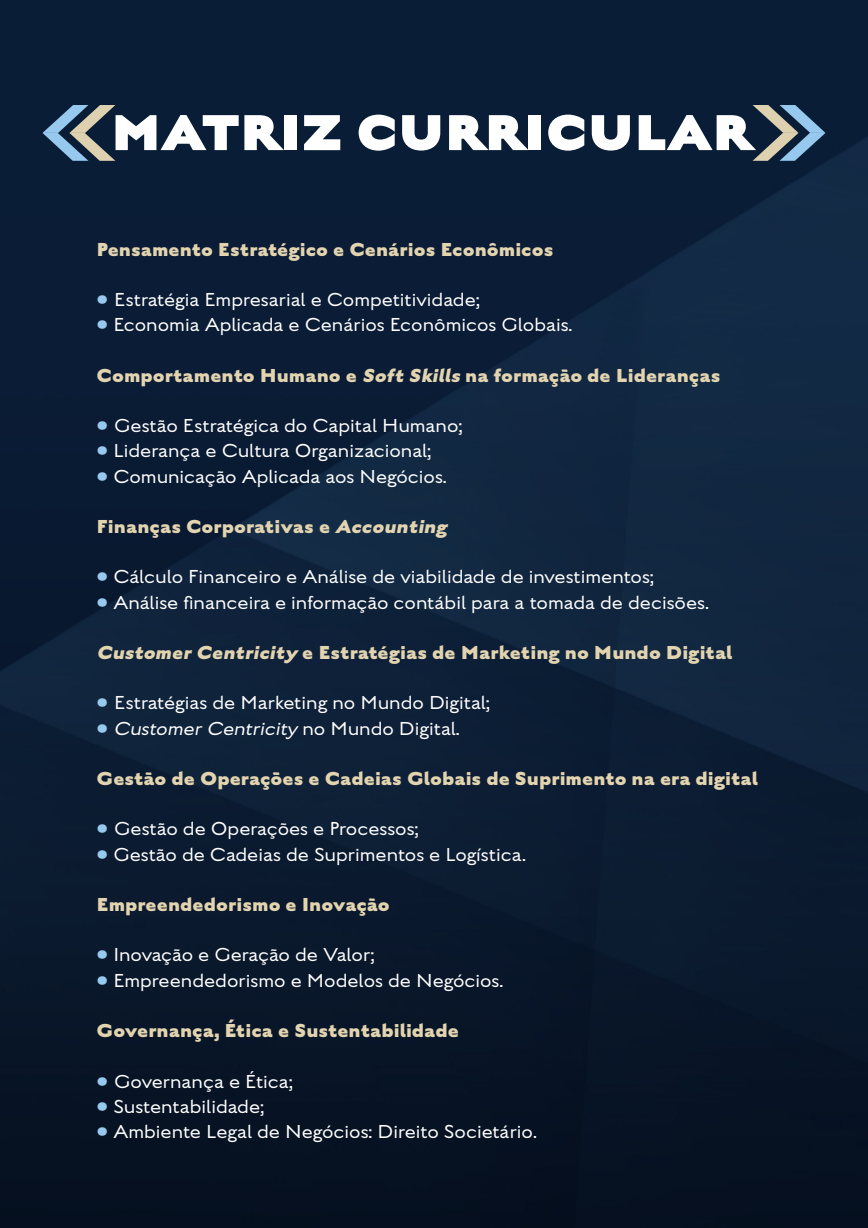
<style>
.page{position:relative;width:868px;height:1228px;background:#fff}
.page>*{position:absolute;margin:0;border:0;box-sizing:border-box;transform-origin:0 0}
.t1{font:900 56.35px "English Grotesque";color:#fff}
.t2{font:100 21px "English Grotesque";color:#fff}
.t3{font:800 21px "English Grotesque";color:#e3d4b0}
.t4{font:italic 100 21px "English Grotesque";color:#fff}
.s1{color:#97c9ee}
.s2{font-style:italic}
.s3{font-style:normal;color:#97c9ee}
.s4{font-style:normal}
</style>
<div class="page">
<img style="left:0;top:0;width:868px;height:1228px">
<svg style="left:753px;top:105px;width:73px;height:56px;background:#536776"></svg>
<svg style="left:42px;top:105px;width:73px;height:56px;background:#536776"></svg>
<h1 class="t1" style="left:111px;top:98px;width:642px">MATRIZ CURRICULAR</h1>
<p class="t3" style="left:97px;top:236px;width:458px">Pensamento Estratégico e Cenários Econômicos</p>
<p class="t2" style="left:97px;top:289px;width:385px"><span class="s1">•</span> Estratégia Empresarial e Competitividade;</p>
<p class="t2" style="left:97px;top:314px;width:477px"><span class="s1">•</span> Economia Aplicada e Cenários Econômicos Globais.</p>
<p class="t3" style="left:97px;top:362px;width:625px">Comportamento Humano e <span class="s2">Soft Skills</span> na formação de Lideranças</p>
<p class="t2" style="left:97px;top:415px;width:367px"><span class="s1">•</span> Gestão Estratégica do Capital Humano;</p>
<p class="t2" style="left:97px;top:440px;width:336px"><span class="s1">•</span> Liderança e Cultura Organizacional;</p>
<p class="t2" style="left:97px;top:465px;width:352px"><span class="s1">•</span> Comunicação Aplicada aos Negócios.</p>
<p class="t3" style="left:97px;top:514px;width:357px">Finanças Corporativas e <span class="s2">Accounting</span></p>
<p class="t2" style="left:97px;top:566px;width:559px"><span class="s1">•</span> Cálculo Financeiro e Análise de viabilidade de investimentos;</p>
<p class="t2" style="left:97px;top:591px;width:614px"><span class="s1">•</span> Análise financeira e informação contábil para a tomada de decisões.</p>
<p class="t3" style="left:97px;top:640px;width:637px"><span class="s2">CustomerCentricity</span> e Estratégias de Marketing no Mundo Digital</p>
<p class="t2" style="left:97px;top:692px;width:395px"><span class="s1">•</span> Estratégias de Marketing no Mundo Digital;</p>
<p class="t4" style="left:97px;top:717px;width:365px"><span class="s3">•</span> Customer Centricity <span class="s4">n o M u n d o D i gi t a l.</span></p>
<p class="t3" style="left:97px;top:766px;width:663px">Gestão de Operações e Cadeias Globais de Suprimento na era digital</p>
<p class="t2" style="left:97px;top:818px;width:323px"><span class="s1">•</span> Gestão de Operações e Processos;</p>
<p class="t2" style="left:97px;top:843px;width:431px"><span class="s1">•</span> Gestão de Cadeias de Suprimentos e Logística.</p>
<p class="t3" style="left:97px;top:892px;width:295px">Empreendedorismo e Inovação</p>
<p class="t2" style="left:97px;top:944px;width:279px"><span class="s1">•</span> Inovação e Geração de Valor;</p>
<p class="t2" style="left:97px;top:969px;width:408px"><span class="s1">•</span> Empreendedorismo e Modelos de Negócios.</p>
<p class="t3" style="left:97px;top:1018px;width:364px">Governança, Ética e Sustentabilidade</p>
<p class="t2" style="left:97px;top:1070px;width:198px"><span class="s1">•</span> Governança e Ética;</p>
<p class="t2" style="left:97px;top:1095px;width:169px"><span class="s1">•</span> Sustentabilidade;</p>
<p class="t2" style="left:97px;top:1120px;width:442px"><span class="s1">•</span> Ambiente Legal de Negócios: Direito Societário.</p>
</div>
